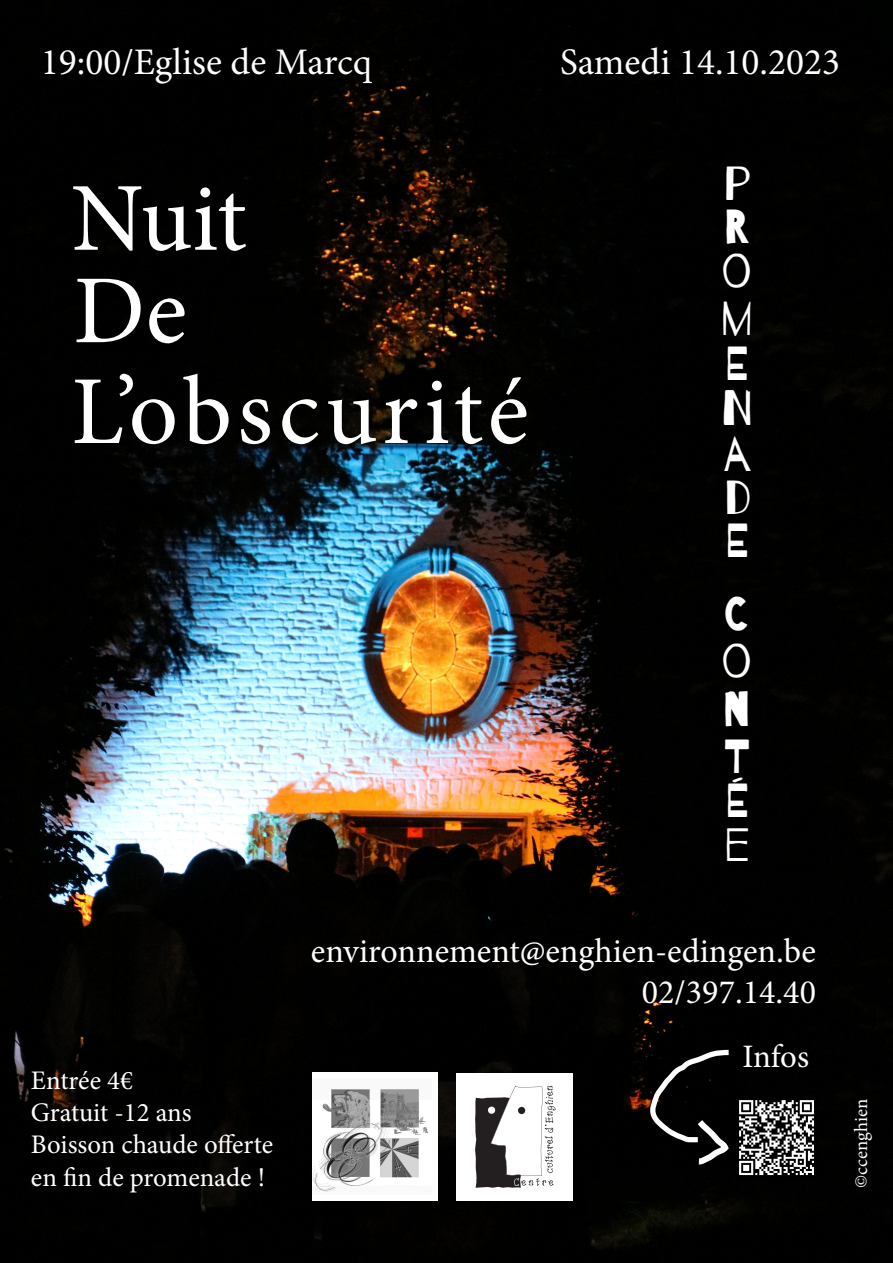
<style>
.page{position:relative;width:893px;height:1263px;background:#fff}
.page>*{position:absolute;margin:0;border:0;box-sizing:border-box;transform-origin:0 0}
.t1{font:97.5px "Minion Pro";letter-spacing:.045em;color:#fff}
.t2{font:47.62px/44.5px "Barrio";color:#fff;text-align:justify}
.t3{font:37.5px "Minion Pro";color:#fff}
.t4{font:34.12px "Minion Pro";color:#fff}
.t5{font:32.78px "Minion Pro";letter-spacing:-.005em;color:#fff}
.t6{font:26.78px/32.2px "Minion Pro";letter-spacing:-.005em;color:#fff}
.t7{font:18.75px "Minion Pro";color:#fff}
</style>
<div class="page">
<img style="left:0;top:0;width:893px;height:1263px">
<div style="left:456px;top:1073px;width:117px;height:127px;background:#fff"></div>
<svg style="left:475px;top:1086px;width:81px;height:102px"></svg>
<img style="left:735px;top:1096px;width:83px;height:82px">
<svg style="left:648px;top:1047px;width:86px;height:120px;background:#1f1f1f"></svg>
<img style="left:313px;top:1073px;width:125px;height:127px">
<p class="t3" style="left:41px;top:37px;width:333px">19:00/Eglise de Marcq</p>
<p class="t3" style="left:560px;top:37px;width:282px">Samedi 14.10.2023</p>
<p class="t1" style="left:71px;top:153px;width:177px">Nuit</p>
<p class="t1" style="left:73px;top:246px;width:115px">De</p>
<p class="t1" style="left:71px;top:347px;width:459px">L’obscurité</p>
<h2 class="t2" style="left:721px;top:163px;width:34px">P R O M E N A D E</h2>
<h2 class="t2" style="left:721px;top:592px;width:32px;line-height:46.2px">C O N T É E</h2>
<p class="t4" style="left:311px;top:928px;width:507px">environnement@enghien-edingen.be</p>
<p class="t4" style="left:642px;top:969px;width:176px">02/397.14.40</p>
<p class="t6" style="left:31px;top:1064px;width:104px">Entrée 4€</p>
<p class="t6" style="left:31px;top:1097px;width:162px">Gratuit -12 ans</p>
<p class="t6" style="left:31px;top:1129px;width:244px">Boisson chaude offerte en fin de promenade !</p>
<p class="t5" style="left:742px;top:1034px;width:68px">Infos</p>
<p class="t7" style="left:849px;top:1188px;width:91px;rotate:-90deg">©ccenghien</p>
</div>
